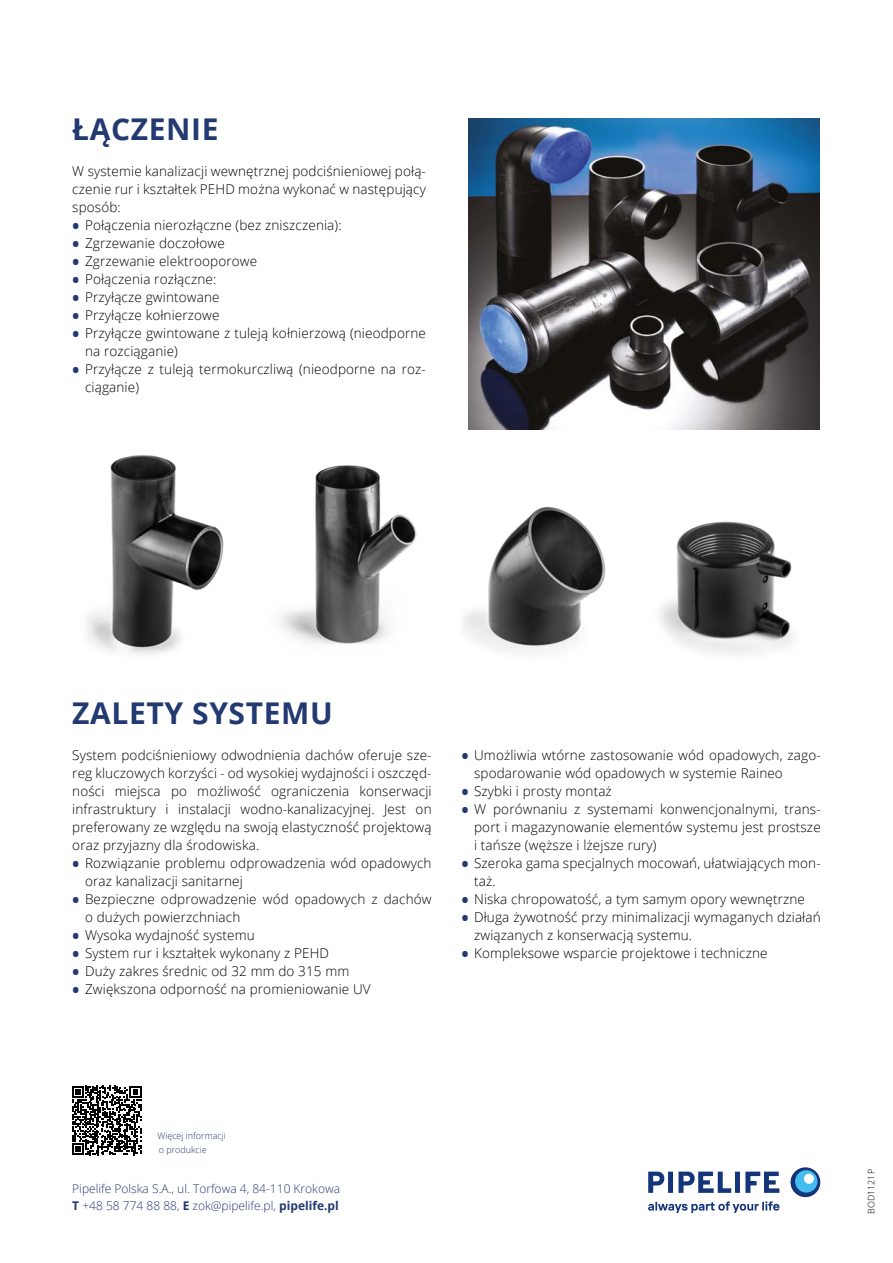
<style>
.page{position:relative;width:893px;height:1263px;background:#fff}
.page>*{position:absolute;margin:0;border:0;box-sizing:border-box;transform-origin:0 0}
.t1{font:700 30px "Open Sans";letter-spacing:.02em;color:#223971}
.t2{font:300 13.5px/18px "Open Sans";letter-spacing:.01em;color:#000}
.t3{font:300 12px/16.8px "Open Sans";color:#223971}
.t4{font:300 9px/13.5px "Open Sans";color:#223971}
.t5{font:300 9px "Open Sans";color:#000}
.s1{font-weight:700;font-size:19.5px;color:#223971}
.s2{font-weight:700}
</style>
<div class="page">
<svg style="left:72px;top:1086px;width:69px;height:69px"></svg>
<svg style="left:648px;top:1167px;width:172px;height:46px"></svg>
<div style="left:795px;top:1170px;width:22px;height:22px;background:#44bdee;border-radius:50%"></div>
<div style="left:804px;top:1174px;width:10px;height:10px;background:#fff;border-radius:50%"></div>
<img style="left:468px;top:119px;width:352px;height:311px">
<img style="left:86px;top:455px;width:138px;height:200px">
<img style="left:463px;top:506px;width:143px;height:146px">
<img style="left:280px;top:465px;width:137px;height:179px">
<img style="left:660px;top:521px;width:133px;height:134px">
<h1 class="t1" style="left:72px;top:108px;width:148px">ŁĄCZENIE</h1>
<p class="t2" style="left:72px;top:162px;width:355px;text-align:justify">W systemie kanalizacji wewnętrznej podciśnieniowej połą&shy;czenie rur i kształtek PEHD można wykonać w następujący sposób:</p>
<p class="t2" style="left:72px;top:216px;width:271px"><span class="s1">•</span> Połączenia nierozłączne (bez zniszczenia):</p>
<p class="t2" style="left:72px;top:234px;width:154px"><span class="s1">•</span> Zgrzewanie doczołowe</p>
<p class="t2" style="left:72px;top:252px;width:186px"><span class="s1">•</span> Zgrzewanie elektrooporowe</p>
<p class="t2" style="left:72px;top:270px;width:146px"><span class="s1">•</span> Połączenia rozłączne:</p>
<p class="t2" style="left:72px;top:288px;width:149px"><span class="s1">•</span> Przyłącze gwintowane</p>
<p class="t2" style="left:72px;top:306px;width:149px"><span class="s1">•</span> Przyłącze kołnierzowe</p>
<p class="t2" style="left:85px;top:324px;width:342px;text-indent:-13px"><span class="s1">•</span> Przyłącze gwintowane z tuleją kołnierzową (nieodporne na rozciąganie)</p>
<p class="t2" style="left:85px;top:360px;width:342px;text-indent:-13px"><span class="s1">•</span> Przyłącze z tuleją termokurczliwą (nieodporne na roz&shy;ciąganie)</p>
<h1 class="t1" style="left:72px;top:692px;width:262px">ZALETY SYSTEMU</h1>
<p class="t2" style="left:72px;top:746px;width:361px;text-align:justify">System podciśnieniowy odwodnienia dachów oferuje sze&shy;reg kluczowych korzyści - od wysokiej wydajności i oszczęd&shy;ności miejsca po możliwość ograniczenia konserwacji infrastruktury i instalacji wodno-kanalizacyjnej. Jest on preferowany ze względu na swoją elastyczność projektową oraz przyjazny dla środowiska.</p>
<p class="t2" style="left:85px;top:854px;width:348px;text-indent:-13px"><span class="s1">•</span> Rozwiązanie problemu odprowadzenia wód opadowych oraz kanalizacji sanitarnej</p>
<p class="t2" style="left:85px;top:890px;width:348px;text-indent:-13px"><span class="s1">•</span> Bezpieczne odprowadzenie wód opadowych z dachów o dużych powierzchniach</p>
<p class="t2" style="left:72px;top:926px;width:184px"><span class="s1">•</span> Wysoka wydajność systemu</p>
<p class="t2" style="left:72px;top:944px;width:258px"><span class="s1">•</span> System rur i kształtek wykonany z PEHD</p>
<p class="t2" style="left:72px;top:962px;width:279px"><span class="s1">•</span> Duży zakres średnic od 32 mm do 315 mm</p>
<p class="t2" style="left:72px;top:980px;width:300px"><span class="s1">•</span> Zwiększona odporność na promieniowanie UV</p>
<p class="t2" style="left:474px;top:746px;width:348px;text-indent:-13px"><span class="s1">•</span> Umożliwia wtórne zastosowanie wód opadowych, zago&shy;spodarowanie wód opadowych w systemie Raineo</p>
<p class="t2" style="left:461px;top:782px;width:152px"><span class="s1">•</span> Szybki i prosty montaż</p>
<p class="t2" style="left:474px;top:800px;width:348px;text-align:justify;text-indent:-13px"><span class="s1">•</span> W porównaniu z systemami konwencjonalnymi, trans&shy;port i magazynowanie elementów systemu jest prostsze i tańsze (węższe i lżejsze rury)</p>
<p class="t2" style="left:474px;top:854px;width:348px;text-indent:-13px"><span class="s1">•</span> Szeroka gama specjalnych mocowań, ułatwiających mon&shy;taż.</p>
<p class="t2" style="left:461px;top:890px;width:345px"><span class="s1">•</span> Niska chropowatość, a tym samym opory wewnętrzne</p>
<p class="t2" style="left:474px;top:908px;width:348px;text-indent:-13px"><span class="s1">•</span> Długa żywotność przy minimalizacji wymaganych działań związanych z konserwacją systemu.</p>
<p class="t2" style="left:461px;top:944px;width:308px"><span class="s1">•</span> Kompleksowe wsparcie projektowe i techniczne</p>
<p class="t4" style="left:157px;top:1129px;width:70px">Więcej informacji o produkcie</p>
<p class="t3" style="left:72px;top:1180px;width:269px">Pipelife Polska S.A., ul. Torfowa 4, 84-110 Krokowa<br><span class="s2">T</span> +48 58 774 88 88, <span class="s2">E</span> zok@pipelife.pl, <span class="s2">pipelife.pl</span></p>
<p class="t5" style="left:865px;top:1214px;width:46px;rotate:-90deg">BOD1121P</p>
</div>
